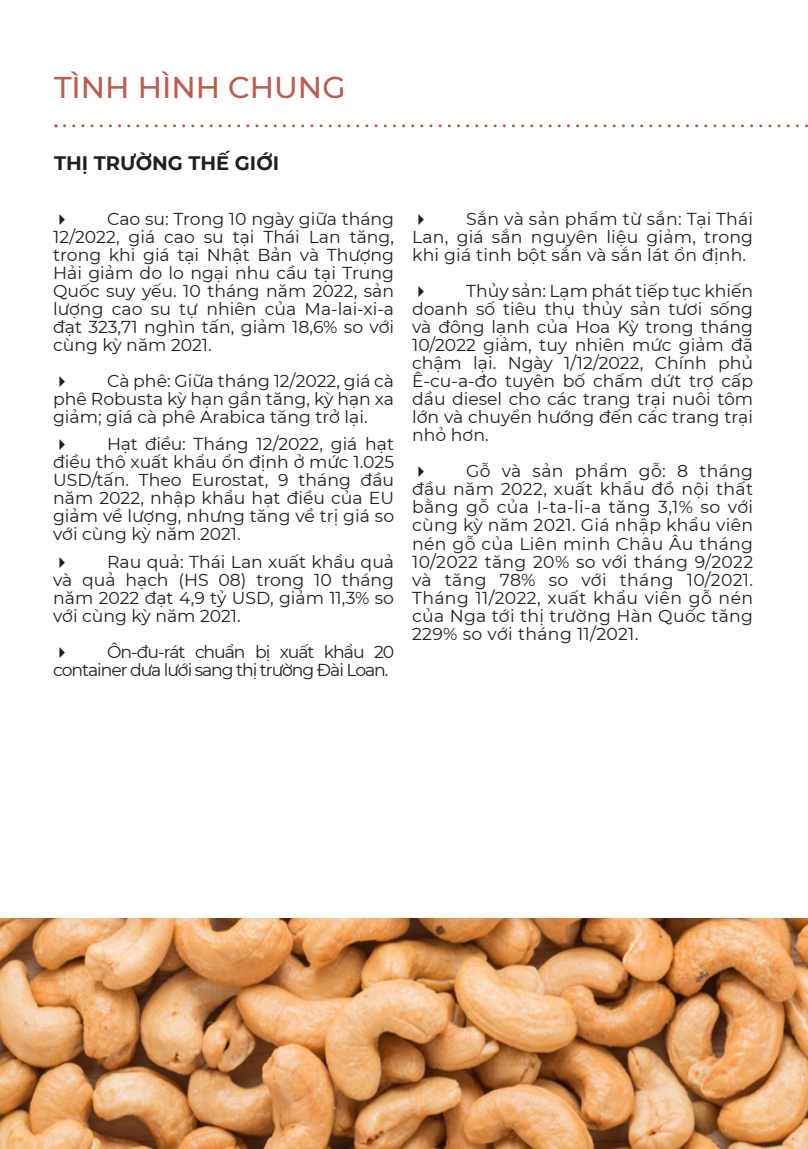
<style>
.page{position:relative;width:808px;height:1149px;background:#fff}
.page>*{position:absolute;margin:0;border:0;box-sizing:border-box;transform-origin:0 0}
.t1{font:500 30px "Montserrat";color:#be5b4d}
.t2{font:700 19.5px "Montserrat";color:#231f20}
.t3{font:17.25px/18px "Montserrat";color:#231f20;text-align:justify}
.t4{font:17.25px/18px "Montserrat";letter-spacing:-.06em;color:#231f20}
</style>
<div class="page">
<svg style="left:65px;top:124px;width:743px;height:3px"></svg>
<img style="left:0;top:918px;width:808px;height:230px">
<p class="t1" style="left:54px;top:66px;width:293px">TÌNH HÌNH CHUNG</p>
<p class="t2" style="left:54px;top:148px;width:227px">THỊ TRƯỜNG THẾ GIỚI</p>
<p class="t3" style="left:53px;top:209px;width:342px;text-indent:54px">Cao su: Trong 10 ngày giữa tháng 12/2022, giá cao su tại Thái Lan tăng, trong khi giá tại Nhật Bản và Thượng Hải giảm do lo ngại nhu cầu tại Trung Quốc suy yếu. 10 tháng năm 2022, sản lượng cao su tự nhiên của Ma-lai-xi-a đạt 323,71 nghìn tấn, giảm 18,6% so với cùng kỳ năm 2021.</p>
<p class="t3" style="left:53px;top:371px;width:342px;text-indent:54px">Cà phê: Giữa tháng 12/2022, giá cà phê Robusta kỳ hạn gần tăng, kỳ hạn xa giảm; giá cà phê Arabica tăng trở lại.</p>
<p class="t3" style="left:53px;top:434px;width:342px;text-indent:54px">Hạt điều: Tháng 12/2022, giá hạt điều thô xuất khẩu ổn định ở mức 1.025<br>USD/tấn. Theo Eurostat, 9 tháng đầu năm 2022, nhập khẩu hạt điều của EU giảm về lượng, nhưng tăng về trị giá so với cùng kỳ năm 2021.</p>
<p class="t3" style="left:53px;top:551px;width:342px;text-indent:54px">Rau quả: Thái Lan xuất khẩu quả và quả hạch (HS 08) trong 10 tháng năm 2022 đạt 4,9 tỷ USD, giảm 11,3% so với cùng kỳ năm 2021.</p>
<p class="t4" style="left:53px;top:641px;width:342px;text-indent:54px">Ôn-đu-rát chuẩn bị xuất khẩu 20 container dưa lưới sang thị trường Đài Loan.</p>
<p class="t3" style="left:412px;top:209px;width:342px;text-indent:54px">Sắn và sả n phẩ m từ sắn: Tại Thái Lan, giá sắn nguyên liệu giảm, trong khi giá tinh bột sắn và sắn lát ổn định.</p>
<p class="t3" style="left:412px;top:281px;width:342px;text-indent:54px">Thủy sản: Lạm phát tiếp tục khiến doanh số tiêu thụ thủy sản tươi sống và đông lạnh của Hoa Kỳ trong tháng 10/2022 giảm, tuy nhiên mức giảm đã chậm lại. Ngày 1/12/2022, Chính phủ Ê-cu-a-đo tuyên bố chấm dứt trợ cấp dầu diesel cho các trang trại nuôi tôm lớn và chuyển hướng đến các trang trại nhỏ hơn.</p>
<p class="t3" style="left:412px;top:461px;width:342px;text-indent:54px">Gỗ và sản phẩm gỗ: 8 tháng đầu năm 2022, xuất khẩu đồ nội thất bằng gỗ của I-ta-li-a tăng 3,1% so với cùng kỳ năm 2021. Giá nhập khẩu viên nén gỗ của Liên minh Châu Âu tháng 10/2022 tăng 20% so với tháng 9/2022 và tăng 78% so với tháng 10/2021.<br>Tháng 11/2022, xuất khẩu viên gỗ nén của Nga tới thị trường Hàn Quốc tăng 229% so với tháng 11/2021.</p>
</div>
